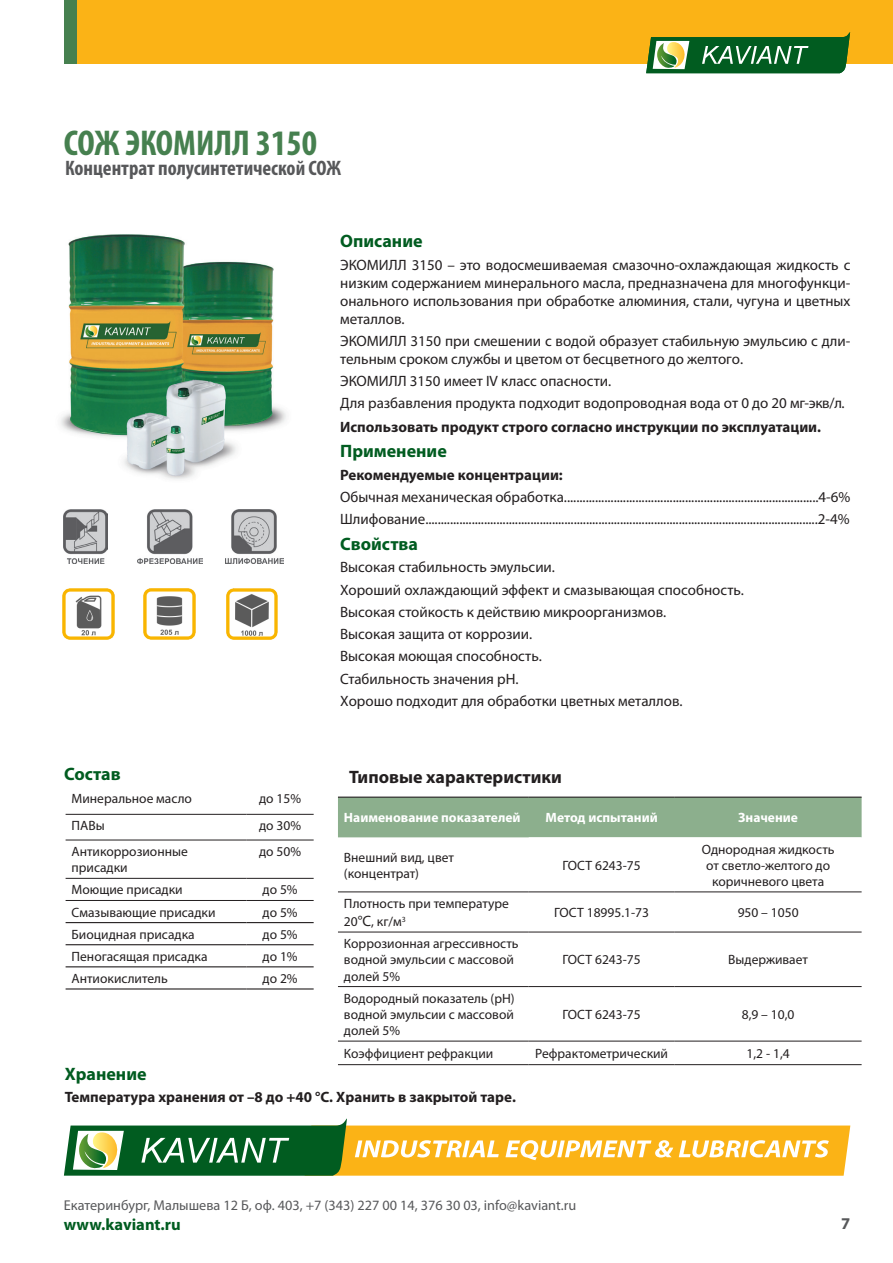
<style>
.page{position:relative;width:893px;height:1263px;background:#fff}
.page>*{position:absolute;margin:0;border:0;box-sizing:border-box;transform-origin:0 0}
.текст_основной{font:700 condensed 36px "Myriad Pro";color:#46804f}
.текст_основной-2{font:700 condensed 21px "Myriad Pro";color:#57585a}
.текст_основной-3{font:700 18px "Myriad Pro";color:#015c20}
.текст_основной-4{font:700 18px "Myriad Pro";color:#231f20}
.t1{font:700 16.5px "Myriad Pro";color:#015c20}
.t2{font:700 16.5px "Myriad Pro";color:#57585a}
.текст_основной-5{font:15px/18px "Myriad Pro";color:#231f20;text-align:justify}
.текст_основной-6{font:700 15px "Myriad Pro";color:#231f20}
.t3{font:14.25px "Myriad Pro";color:#57585a}
.t4{font:13.5px/16.2px "Myriad Pro";color:#231f20}
.t5{font:700 13.5px "Myriad Pro";color:#fff}
.s1{font-size:15px}
</style>
<div class="page">
<div style="left:64px;top:0;width:829px;height:64px;background:#fbb316"></div>
<svg style="left:64px;top:1118px;width:786px;height:58px"></svg>
<svg style="left:646px;top:32px;width:204px;height:41px"></svg>
<div style="left:64px;top:0;width:13px;height:64px;background:#46804f"></div>
<img style="left:60px;top:234px;width:226px;height:246px">
<img style="left:63px;top:509px;width:45px;height:54px">
<img style="left:138px;top:509px;width:64px;height:54px">
<img style="left:226px;top:509px;width:57px;height:54px">
<div style="left:338px;top:798px;width:524px;height:39px;background:#8caf8d"></div>
<svg style="left:529px;top:837px;width:333px;height:204px"></svg>
<hr style="left:338px;top:797px;width:191px;height:1px;background:#231f20">
<hr style="left:529px;top:797px;width:146px;height:1px;background:#231f20">
<hr style="left:675px;top:797px;width:187px;height:1px;background:#231f20">
<hr style="left:338px;top:892px;width:191px;height:1px;background:#231f20">
<hr style="left:338px;top:932px;width:191px;height:1px;background:#231f20">
<hr style="left:338px;top:986px;width:191px;height:1px;background:#231f20">
<hr style="left:338px;top:1041px;width:191px;height:1px;background:#231f20">
<hr style="left:338px;top:1064px;width:191px;height:1px;background:#231f20">
<hr style="left:529px;top:892px;width:146px;height:1px;background:#231f20">
<hr style="left:675px;top:892px;width:187px;height:1px;background:#231f20">
<hr style="left:529px;top:932px;width:146px;height:1px;background:#231f20">
<hr style="left:675px;top:932px;width:187px;height:1px;background:#231f20">
<hr style="left:529px;top:986px;width:146px;height:1px;background:#231f20">
<hr style="left:675px;top:986px;width:187px;height:1px;background:#231f20">
<hr style="left:529px;top:1041px;width:146px;height:1px;background:#231f20">
<hr style="left:675px;top:1041px;width:187px;height:1px;background:#231f20">
<hr style="left:529px;top:1064px;width:146px;height:1px;background:#231f20">
<hr style="left:675px;top:1064px;width:187px;height:1px;background:#231f20">
<hr style="left:66px;top:814px;width:181px;height:1px;background:#231f20">
<hr style="left:66px;top:840px;width:181px;height:1px;background:#231f20">
<hr style="left:66px;top:878px;width:181px;height:1px;background:#231f20">
<hr style="left:66px;top:900px;width:181px;height:1px;background:#231f20">
<hr style="left:66px;top:922px;width:181px;height:1px;background:#231f20">
<hr style="left:247px;top:922px;width:67px;height:1px;background:#231f20">
<hr style="left:66px;top:944px;width:181px;height:1px;background:#231f20">
<hr style="left:247px;top:944px;width:67px;height:1px;background:#231f20">
<hr style="left:66px;top:966px;width:181px;height:1px;background:#231f20">
<hr style="left:247px;top:966px;width:67px;height:1px;background:#231f20">
<hr style="left:66px;top:988px;width:181px;height:1px;background:#231f20">
<hr style="left:247px;top:988px;width:67px;height:1px;background:#231f20">
<hr style="left:247px;top:814px;width:67px;height:1px;background:#231f20">
<hr style="left:247px;top:840px;width:67px;height:1px;background:#231f20">
<hr style="left:247px;top:878px;width:67px;height:1px;background:#231f20">
<hr style="left:247px;top:900px;width:67px;height:1px;background:#231f20">
<img style="left:144px;top:588px;width:51px;height:52px">
<img style="left:226px;top:588px;width:52px;height:52px">
<img style="left:63px;top:588px;width:51px;height:52px">
<p class="текст_основной" style="left:64px;top:120px;width:255px">СОЖ ЭКОМИЛЛ 3150</p>
<p class="текст_основной-2" style="left:65px;top:155px;width:278px">Концентрат полусинтетической СОЖ</p>
<p class="текст_основной-3" style="left:64px;top:762px;width:58px">Состав</p>
<p class="t4" style="left:72px;top:791px;width:122px">Минеральное масло</p>
<p class="t4" style="left:259px;top:791px;width:43px">до 15%</p>
<p class="t4" style="left:72px;top:818px;width:35px">ПАВы</p>
<p class="t4" style="left:259px;top:818px;width:43px">до 30%</p>
<p class="t4" style="left:72px;top:843px;width:118px">Антикоррозионные присадки</p>
<p class="t4" style="left:259px;top:843px;width:43px">до 50%</p>
<p class="t4" style="left:72px;top:882px;width:113px">Моющие присадки</p>
<p class="t4" style="left:263px;top:882px;width:36px">до 5%</p>
<p class="t4" style="left:72px;top:904px;width:145px">Смазывающие присадки</p>
<p class="t4" style="left:263px;top:904px;width:36px">до 5%</p>
<p class="t4" style="left:72px;top:926px;width:125px">Биоцидная присадка</p>
<p class="t4" style="left:263px;top:926px;width:36px">до 5%</p>
<p class="t4" style="left:72px;top:948px;width:138px">Пеногасящая присадка</p>
<p class="t4" style="left:263px;top:948px;width:36px">до 1%</p>
<p class="t4" style="left:72px;top:970px;width:98px">Антиокислитель</p>
<p class="t4" style="left:263px;top:970px;width:36px">до 2%</p>
<p class="текст_основной-3" style="left:340px;top:230px;width:84px">Описание</p>
<p class="текст_основной-5" style="left:340px;top:255px;width:512px">ЭКОМИЛЛ 3150 – это водосмешиваемая смазочно-охлаждающая жидкость с низким содержанием минерального масла, предназначена для многофункци&shy;онального использования при обработке алюминия, стали, чугуна и цветных металлов.</p>
<p class="текст_основной-5" style="left:340px;top:332px;width:512px">ЭКОМИЛЛ 3150 при смешении с водой образует стабильную эмульсию с дли&shy;тельным сроком службы и цветом от бесцветного до желтого.</p>
<p class="текст_основной-5" style="left:340px;top:372px;width:273px">ЭКОМИЛЛ 3150 имеет IV класс опасности.</p>
<p class="текст_основной-5" style="left:340px;top:394px;width:506px">Для разбавления продукта подходит водопроводная вода от 0 до 20 мг-экв/л.</p>
<p class="текст_основной-6" style="left:340px;top:417px;width:482px">Использовать продукт строго согласно инструкции по эксплуатации.</p>
<p class="текст_основной-3" style="left:340px;top:440px;width:108px">Применение</p>
<p class="текст_основной-6" style="left:340px;top:465px;width:224px">Рекомендуемые концентрации:</p>
<p class="текст_основной-5" style="left:340px;top:488px;width:512px">Обычная механическая обработка..................................................................................4-6%</p>
<p class="текст_основной-5" style="left:340px;top:510px;width:511px">Шлифование...............................................................................................................................2-4%</p>
<p class="текст_основной-3" style="left:340px;top:532px;width:79px">Свойства</p>
<p class="текст_основной-5" style="left:340px;top:558px;width:216px">Высокая стабильность эмульсии.</p>
<p class="текст_основной-5" style="left:340px;top:580px;width:405px">Хороший охлаждающий эффект и смазывающая способность.</p>
<p class="текст_основной-5" style="left:340px;top:602px;width:328px">Высокая стойкость к действию микроорганизмов.</p>
<p class="текст_основной-5" style="left:340px;top:625px;width:194px">Высокая защита от коррозии.</p>
<p class="текст_основной-5" style="left:340px;top:647px;width:203px">Высокая моющая способность.</p>
<p class="текст_основной-5" style="left:340px;top:669px;width:180px">Стабильность значения рН.</p>
<p class="текст_основной-5" style="left:340px;top:691px;width:344px">Хорошо подходит для обработки цветных металлов.</p>
<p class="текст_основной-4" style="left:349px;top:765px;width:214px">Типовые характеристики</p>
<p class="t5" style="left:344px;top:809px;width:178px">Наименование показателей</p>
<p class="t5" style="left:546px;top:809px;width:114px">Метод испытаний</p>
<p class="t5" style="left:738px;top:809px;width:61px">Значение</p>
<p class="t4" style="left:344px;top:849px;width:112px">Внешний вид, цвет (концентрат)</p>
<p class="t4" style="left:563px;top:857px;width:80px">ГОСТ 6243-75</p>
<p class="t4" style="left:702px;top:841px;width:134px;text-align:center">Однородная жидкость от светло-желтого до коричневого цвета</p>
<p class="t4" style="left:344px;top:894px;width:167px;line-height:18px">Плотность при температуре<br>20<span class="s1">°С</span>, кг/м<sup>3</sup></p>
<p class="t4" style="left:554px;top:904px;width:96px">ГОСТ 18995.1-73</p>
<p class="t4" style="left:738px;top:904px;width:62px">950 – 1050</p>
<p class="t4" style="left:344px;top:935px;width:176px">Коррозионная агрессивность водной эмульсии с массовой долей 5%</p>
<p class="t4" style="left:563px;top:951px;width:80px">ГОСТ 6243-75</p>
<p class="t4" style="left:728px;top:951px;width:81px">Выдерживает</p>
<p class="t4" style="left:344px;top:990px;width:172px;text-align:justify">Водородный показатель (рН) водной эмульсии с массовой долей 5%</p>
<p class="t4" style="left:563px;top:1006px;width:80px">ГОСТ 6243-75</p>
<p class="t4" style="left:742px;top:1006px;width:54px">8,9 – 10,0</p>
<p class="t4" style="left:344px;top:1045px;width:151px">Коэффициент рефракции</p>
<p class="t4" style="left:535px;top:1045px;width:134px">Рефрактометрический</p>
<p class="t4" style="left:747px;top:1045px;width:45px">1,2 - 1,4</p>
<p class="текст_основной-3" style="left:65px;top:1062px;width:83px">Хранение</p>
<p class="текст_основной-6" style="left:65px;top:1087px;width:453px">Температура хранения от –8 до +40 °С. Хранить в закрытой таре.</p>
<p class="t3" style="left:64px;top:1196px;width:514px">Екатеринбург, Малышева 12 Б, оф. 403, +7 (343) 227 00 14, 376 30 03, info@kaviant.ru</p>
<p class="t1" style="left:64px;top:1213px;width:118px">www.kaviant.ru</p>
<p class="t2" style="left:841px;top:1213px;width:11px">7</p>
</div>
